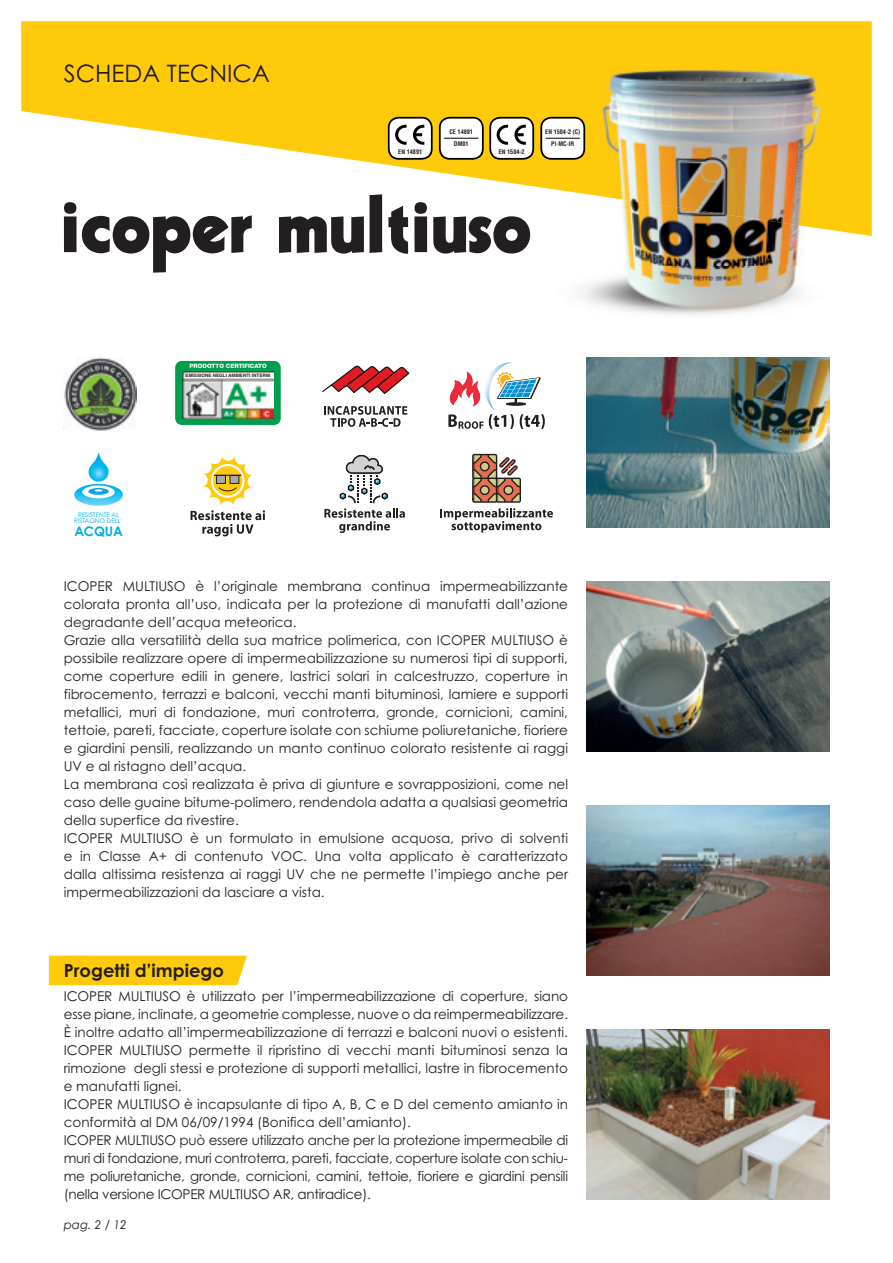
<style>
.page{position:relative;width:893px;height:1263px;background:#fff}
.page>*{position:absolute;margin:0;border:0;box-sizing:border-box;transform-origin:0 0}
.t1{font:70.5px "Bear";letter-spacing:-.075em;color:#231f20}
.t2{font:24px "Century Gothic";color:#231f20}
.t3{font:700 18px "Century Gothic";color:#231f20}
.t4{font:13.5px/18px "Century Gothic";color:#231f20}
.t5{font:700 13.2px "Century Gothic";letter-spacing:-.01em;color:#00ace6}
.t6{font:italic 12px "Century Gothic";color:#231f20}
.t7{font:6.3px/6.6px "Century Gothic";color:#00aeef;text-align:center}
.t8{font:700 condensed 6.15px "Helvetica LT Std";color:#231f20}
.t9{font:800 6px "Helvetica Neue LT Std";color:#fff}
.t10{font:700 4.65px "Helvetica";color:#231f20}
</style>
<div class="page">
<svg style="left:21px;top:21px;width:851px;height:215px;fill:#feca0a"></svg>
<img style="left:599px;top:228px;width:222px;height:80px">
<img style="left:599px;top:67px;width:222px;height:161px">
<img style="left:586px;top:357px;width:243px;height:170px">
<img style="left:586px;top:581px;width:243px;height:170px">
<img style="left:586px;top:805px;width:243px;height:170px">
<img style="left:586px;top:1029px;width:243px;height:170px">
<div style="left:440px;top:118px;width:43px;height:41px;background:#fff;border-radius:10px"></div>
<div style="left:541px;top:118px;width:43px;height:41px;background:#fff;border-radius:10px"></div>
<div style="left:389px;top:118px;width:43px;height:41px;background:#fff;border-radius:10px"></div>
<div style="left:388px;top:117px;width:45px;height:43px;border:2px solid #000001;border-radius:10px"></div>
<svg style="left:395px;top:125px;width:12px;height:20px"></svg>
<svg style="left:413px;top:125px;width:11px;height:20px"></svg>
<div style="left:439px;top:117px;width:45px;height:43px;border:2px solid #000001;border-radius:10px"></div>
<hr style="left:444px;top:138px;width:34px;height:1px;background:#231f20">
<div style="left:490px;top:118px;width:43px;height:41px;background:#fff;border-radius:10px"></div>
<div style="left:489px;top:117px;width:45px;height:43px;border:2px solid #000001;border-radius:10px"></div>
<svg style="left:497px;top:125px;width:11px;height:20px"></svg>
<svg style="left:514px;top:125px;width:12px;height:20px"></svg>
<div style="left:540px;top:117px;width:45px;height:43px;border:2px solid #000001;border-radius:10px"></div>
<hr style="left:546px;top:138px;width:34px;height:1px;background:#231f20">
<div style="left:49px;top:956px;width:198px;height:29px;background:#feca0a"></div>
<svg style="left:74px;top:452px;width:49px;height:54px"></svg>
<svg style="left:448px;top:362px;width:97px;height:67px"></svg>
<svg style="left:324px;top:406px;width:83px;height:21px"></svg>
<svg style="left:322px;top:365px;width:88px;height:29px"></svg>
<div style="left:175px;top:361px;width:106px;height:64px;background:#009f4e;border-radius:7px"></div>
<img style="left:183px;top:371px;width:90px;height:47px">
<svg style="left:191px;top:456px;width:74px;height:80px"></svg>
<svg style="left:324px;top:455px;width:81px;height:78px"></svg>
<img style="left:64px;top:357px;width:73px;height:74px">
<svg style="left:440px;top:454px;width:113px;height:79px"></svg>
<h2 class="t2" style="left:64px;top:58px;width:208px">SCHEDA TECNICA</h2>
<p class="t8" style="left:398px;top:148px;width:25px">EN 14891</p>
<p class="t8" style="left:450px;top:128px;width:25px">CE 14891</p>
<p class="t8" style="left:454px;top:140px;width:16px">DM01</p>
<p class="t8" style="left:499px;top:148px;width:27px">EN 1504-2</p>
<p class="t8" style="left:545px;top:128px;width:37px">EN 1504-2 (C)</p>
<p class="t8" style="left:551px;top:140px;width:25px">PI-MC-IR</p>
<h1 class="t1" style="left:57px;top:192px;width:479px">icoper multiuso</h1>
<p class="t9" style="left:189px;top:363px;width:79px">PRODOTTO CERTIFICATO</p>
<p class="t10" style="left:186px;top:372px;width:86px">EMISSIONE NEGLI AMBIENTI INTERNI</p>
<p class="t7" style="left:74px;top:511px;width:50px">RESISTENTE AL<br>RISTAGNO DELL’</p>
<p class="t5" style="left:74px;top:523px;width:50px">ACQUA</p>
<p class="t4" style="left:64px;top:577px;width:506px">ICOPER MULTIUSO è l’originale membrana continua impermeabilizzante colorata pronta all’uso, indicata per la protezione di manufatti dall’azione degradante dell’acqua meteorica.<br>Grazie alla versatilità della sua matrice polimerica, con ICOPER MULTIUSO è possibile realizzare opere di impermeabilizzazione su numerosi tipi di supporti, come coperture edili in genere, lastrici solari in calcestruzzo, coperture in fibrocemento, terrazzi e balconi, vecchi manti bituminosi, lamiere e supporti metallici, muri di fondazione, muri controterra, gronde, cornicioni, camini, tettoie, pareti, facciate, coperture isolate con schiume poliuretaniche, fioriere e giardini pensili, realizzando un manto continuo colorato resistente ai raggi UV e al ristagno dell’acqua.<br>La membrana così realizzata è priva di giunture e sovrapposizioni, come nel caso delle guaine bitume-polimero, rendendola adatta a qualsiasi geometria della superfice da rivestire.<br>ICOPER MULTIUSO è un formulato in emulsione acquosa, privo di solventi e in Classe A+ di contenuto VOC. Una volta applicato è caratterizzato dalla altissima resistenza ai raggi UV che ne permette l’impiego anche per impermeabilizzazioni da lasciare a vista.</p>
<h3 class="t3" style="left:64px;top:959px;width:162px">Progetti d’impiego</h3>
<p class="t4" style="left:64px;top:987px;width:506px">ICOPER MULTIUSO è utilizzato per l’impermeabilizzazione di coperture, siano esse piane, inclinate, a geometrie complesse, nuove o da reimpermeabilizzare.<br>È inoltre adatto all’impermeabilizzazione di terrazzi e balconi nuovi o esistenti.<br>ICOPER MULTIUSO permette il ripristino di vecchi manti bituminosi senza la rimozione degli stessi e protezione di supporti metallici, lastre in fibrocemento e manufatti lignei.<br>ICOPER MULTIUSO è incapsulante di tipo A, B, C e D del cemento amianto in conformità al DM 06/09/1994 (Bonifica dell’amianto).<br>ICOPER MULTIUSO può essere utilizzato anche per la protezione impermeabile di muri di fondazione, muri controterra, pareti, facciate, coperture isolate con schiu&shy;me poliuretaniche, gronde, cornicioni, camini, tettoie, fioriere e giardini pensili (nella versione ICOPER MULTIUSO AR, antiradice).</p>
<p class="t6" style="left:64px;top:1217px;width:64px">pag. 2 / 12</p>
</div>
